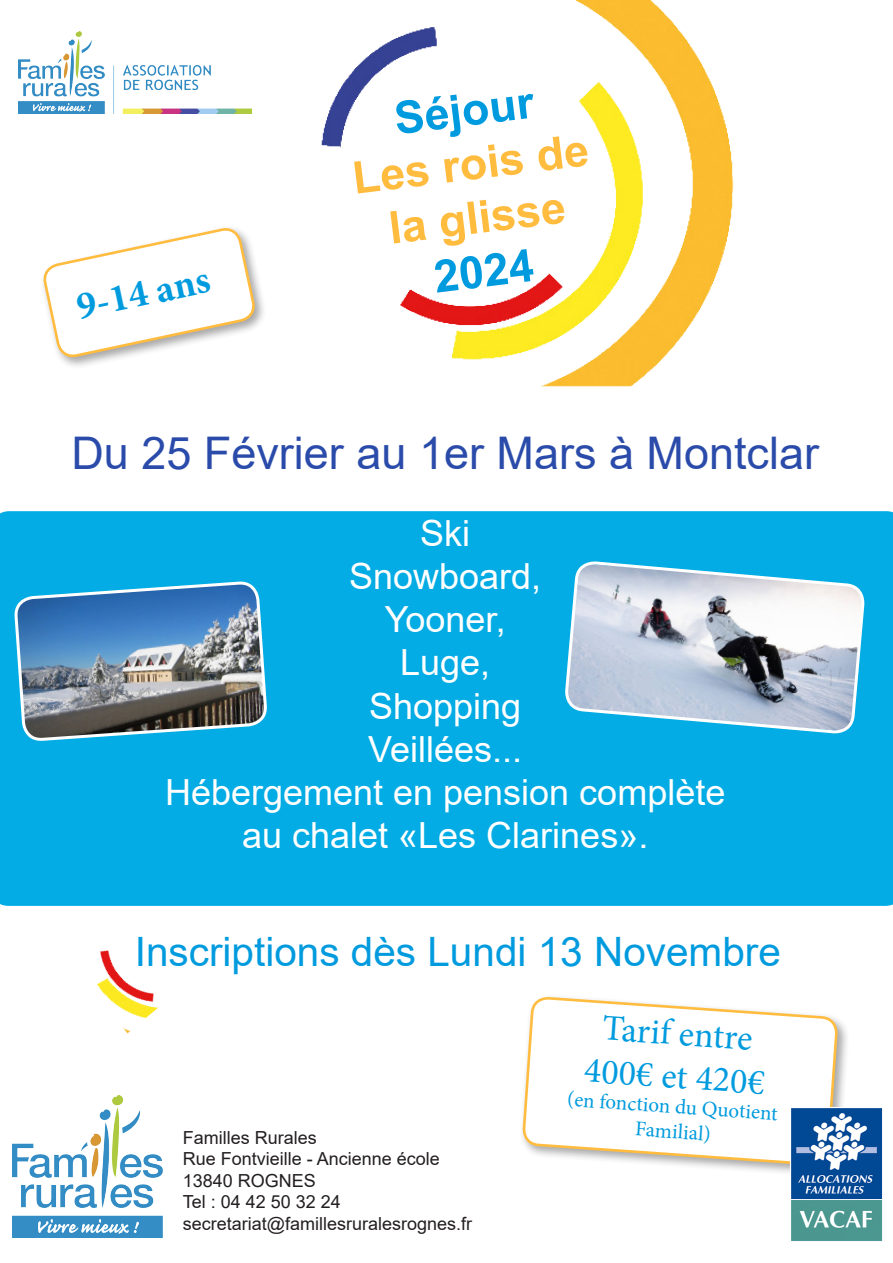
<style>
.page{position:relative;width:893px;height:1263px;background:#fff}
.page>*{position:absolute;margin:0;border:0;box-sizing:border-box;transform-origin:0 0}
.t1{font:45px "Arial";color:#2a4baa}
.t2{font:700 45px "Arial";color:#ffbc3f}
.t3{font:700 45px "Arial";color:#009bde}
.t4{font:40.5px "Arial";color:#009bde}
.t5{font:700 39px "Minion Pro";color:#009bde}
.t6{font:36px "Arial";color:#fff}
.t7{font:36px "Minion Pro";color:#009bde}
.t8{font:21px "Minion Pro";color:#009bde}
.t9{font:18px "Arial";color:#231f20}
</style>
<div class="page">
<img style="left:321px;top:0;width:413px;height:387px">
<img style="left:13px;top:1095px;width:150px;height:142px">
<div style="left:0;top:511px;width:893px;height:395px;background:#03ace4"></div>
<div style="left:40px;top:224px;width:227px;height:146px;background:#231f20;opacity:.4"></div>
<svg style="left:42px;top:224px;width:214px;height:144px"></svg>
<img style="left:15px;top:582px;width:252px;height:226px">
<img style="left:18px;top:31px;width:233px;height:83px">
<div style="left:519px;top:993px;width:331px;height:184px;background:#231f20;opacity:.4"></div>
<svg style="left:521px;top:995px;width:318px;height:182px"></svg>
<img style="left:97px;top:950px;width:62px;height:83px">
<svg style="left:563px;top:560px;width:303px;height:175px"></svg>
<img style="left:790px;top:1107px;width:92px;height:134px">
<p class="t5" style="left:72px;top:280px;width:137px;rotate:-12deg">9-14 ans</p>
<p class="t3" style="left:391px;top:87px;width:142px;rotate:-7deg">Séjour</p>
<p class="t2" style="left:349px;top:147px;width:239px;rotate:-7deg">Les rois de</p>
<p class="t2" style="left:385px;top:197px;width:179px;rotate:-7deg">la glisse</p>
<p class="t3" style="left:430px;top:246px;width:102px;rotate:-7deg">2024</p>
<p class="t1" style="left:71px;top:423px;width:749px">Du 25 Février au 1er Mars à Montclar</p>
<p class="t6" style="left:420px;top:508px;width:52px">Ski</p>
<p class="t6" style="left:349px;top:551px;width:194px">Snowboard,</p>
<p class="t6" style="left:385px;top:595px;width:122px">Yooner,</p>
<p class="t6" style="left:400px;top:638px;width:92px">Luge,</p>
<p class="t6" style="left:369px;top:681px;width:154px">Shopping</p>
<p class="t6" style="left:368px;top:724px;width:156px">Veillées...</p>
<p class="t6" style="left:165px;top:767px;width:562px">Hébergement en pension complète</p>
<p class="t6" style="left:242px;top:811px;width:408px">au chalet «Les Clarines».</p>
<p class="t4" style="left:135px;top:924px;width:648px">Inscriptions dès Lundi 13 Novembre</p>
<p class="t9" style="left:183px;top:1125px;width:136px">Familles Rurales</p>
<p class="t9" style="left:183px;top:1146px;width:259px">Rue Fontvieille - Ancienne école</p>
<p class="t9" style="left:183px;top:1168px;width:135px">13840 ROGNES</p>
<p class="t9" style="left:183px;top:1189px;width:160px">Tel : 04 42 50 32 24</p>
<p class="t9" style="left:183px;top:1211px;width:291px">secretariat@famillesruralesrognes.fr</p>
<p class="t7" style="left:604px;top:1004px;width:152px;rotate:4deg">Tarif entre</p>
<p class="t7" style="left:586px;top:1046px;width:182px;rotate:4deg">400€ et 420€</p>
<p class="t8" style="left:568px;top:1085px;width:212px;rotate:4deg">(en fonction du Quotient</p>
<p class="t8" style="left:636px;top:1115px;width:77px;rotate:4deg">Familial)</p>
</div>
